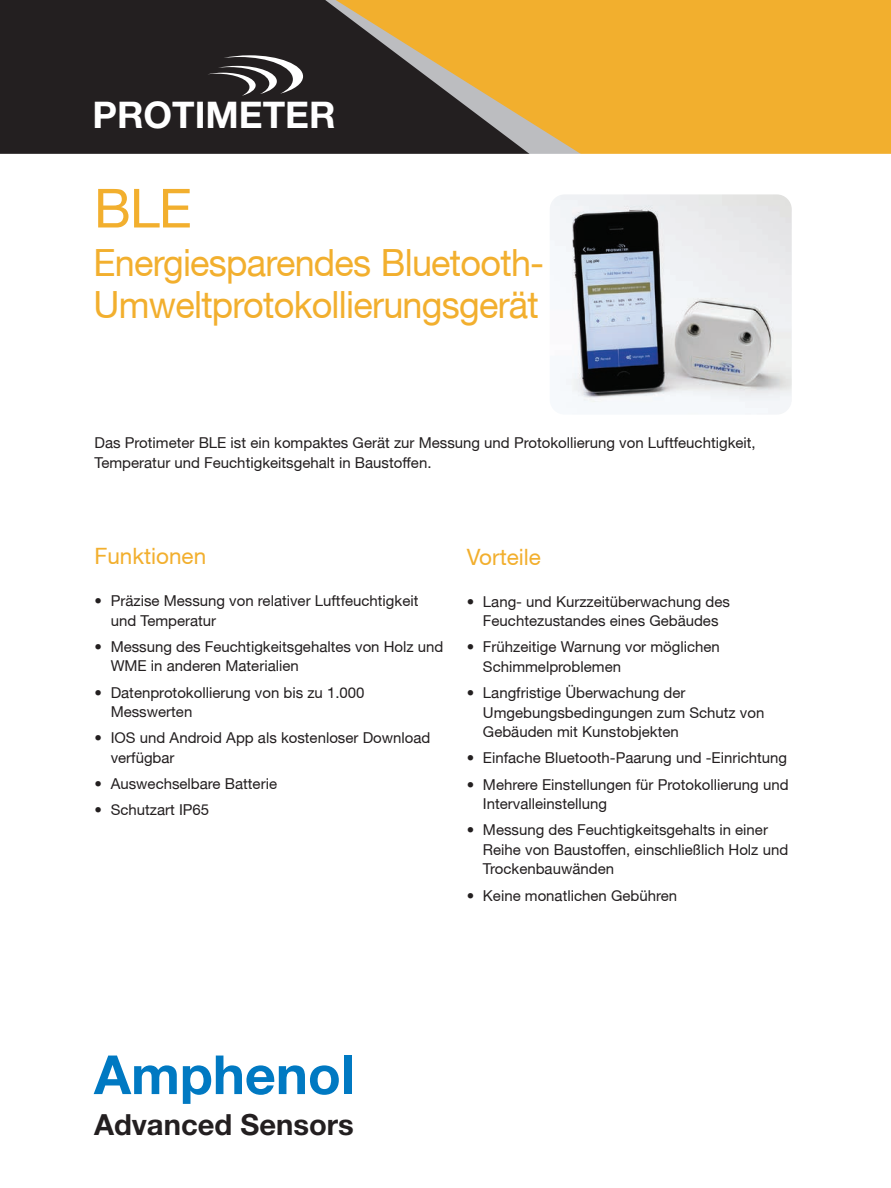
<style>
.page{position:relative;width:891px;height:1188px;background:#fff}
.page>*{position:absolute;margin:0;border:0;box-sizing:border-box;transform-origin:0 0}
.t1{font:700 54px "Helvetica Neue LT Std";color:#0079c2}
.t2{font:54px "Helvetica Neue";color:#f2af2e}
.t3{font:37.5px/42px "Helvetica Neue";letter-spacing:-.02em;color:#f2af2e;scale:.96 1}
.t4{font:700 36.75px "Helvetica Neue LT Std";color:#fff}
.t5{font:700 29.1px "Helvetica Neue LT Std";color:#231f20}
.t6{font:22.5px "Helvetica Neue";color:#f2af2e}
.t7{font:15px/19.5px "Helvetica Neue";color:#231f20}
</style>
<div class="page">
<img style="left:550px;top:194px;width:242px;height:220px">
<div style="left:0;top:0;width:891px;height:155px;background:#231f20"></div>
<svg style="left:336px;top:0;width:555px;height:154px;fill:#f2af2e"></svg>
<hr style="left:0;top:154px;width:891px;height:2px;background:#fff">
<svg style="left:208px;top:55px;width:95px;height:41px"></svg>
<h3 class="t4" style="left:92px;top:92px;width:245px">PROTIMETER</h3>
<h1 class="t2" style="left:94px;top:176px;width:99px">BLE</h1>
<h2 class="t3" style="left:94px;top:241px;width:471px">Energiesparendes Bluetooth-<br>Umweltprotokollierungsgerät</h2>
<p class="t7" style="left:94px;top:433px;width:663px">Das Protimeter BLE ist ein kompaktes Gerät zur Messung und Protokollierung von Luftfeuchtigkeit,<br>Temperatur und Feuchtigkeitsgehalt in Baustoffen.</p>
<h3 class="t6" style="left:94px;top:543px;width:113px">Funktionen</h3>
<p class="t7" style="left:111px;top:591px;width:309px;text-indent:-16px">• Präzise Messung von relativer Luftfeuchtigkeit und Temperatur</p>
<p class="t7" style="left:111px;top:637px;width:334px;text-indent:-16px">• Messung des Feuchtigkeitsgehaltes von Holz und<br>WME in anderen Materialien</p>
<p class="t7" style="left:111px;top:682px;width:255px;text-indent:-16px">• Datenprotokollierung von bis zu 1.000<br>Messwerten</p>
<p class="t7" style="left:111px;top:728px;width:321px;text-indent:-16px">• IOS und Android App als kostenloser Download verfügbar</p>
<p class="t7" style="left:94px;top:774px;width:184px">• Auswechselbare Batterie</p>
<p class="t7" style="left:94px;top:800px;width:116px">• Schutzart IP65</p>
<h3 class="t6" style="left:467px;top:543px;width:76px">Vorteile</h3>
<p class="t7" style="left:467px;top:591px;width:265px;text-align:center">• Lang- und Kurzzeitüberwachung des<br>Feuchtezustandes eines Gebäudes</p>
<p class="t7" style="left:483px;top:637px;width:238px;text-indent:-16px">• Frühzeitige Warnung vor möglichen<br>Schimmelproblemen</p>
<p class="t7" style="left:483px;top:683px;width:283px;text-indent:-16px">• Langfristige Überwachung der<br>Umgebungsbedingungen zum Schutz von<br>Gebäuden mit Kunstobjekten</p>
<p class="t7" style="left:467px;top:748px;width:322px">• Einfache Bluetooth-Paarung und -Einrichtung</p>
<p class="t7" style="left:483px;top:774px;width:307px;text-indent:-16px">• Mehrere Einstellungen für Protokollierung und<br>Intervalleinstellung</p>
<p class="t7" style="left:483px;top:820px;width:307px;text-indent:-16px">• Messung des Feuchtigkeitsgehalts in einer<br>Reihe von Baustoffen, einschließlich Holz und<br>Trockenbauwänden</p>
<p class="t7" style="left:467px;top:885px;width:212px">• Keine monatlichen Gebühren</p>
<h1 class="t1" style="left:94px;top:1041px;width:262px">Amphenol</h1>
<h3 class="t5" style="left:94px;top:1107px;width:261px">Advanced Sensors</h3>
</div>
